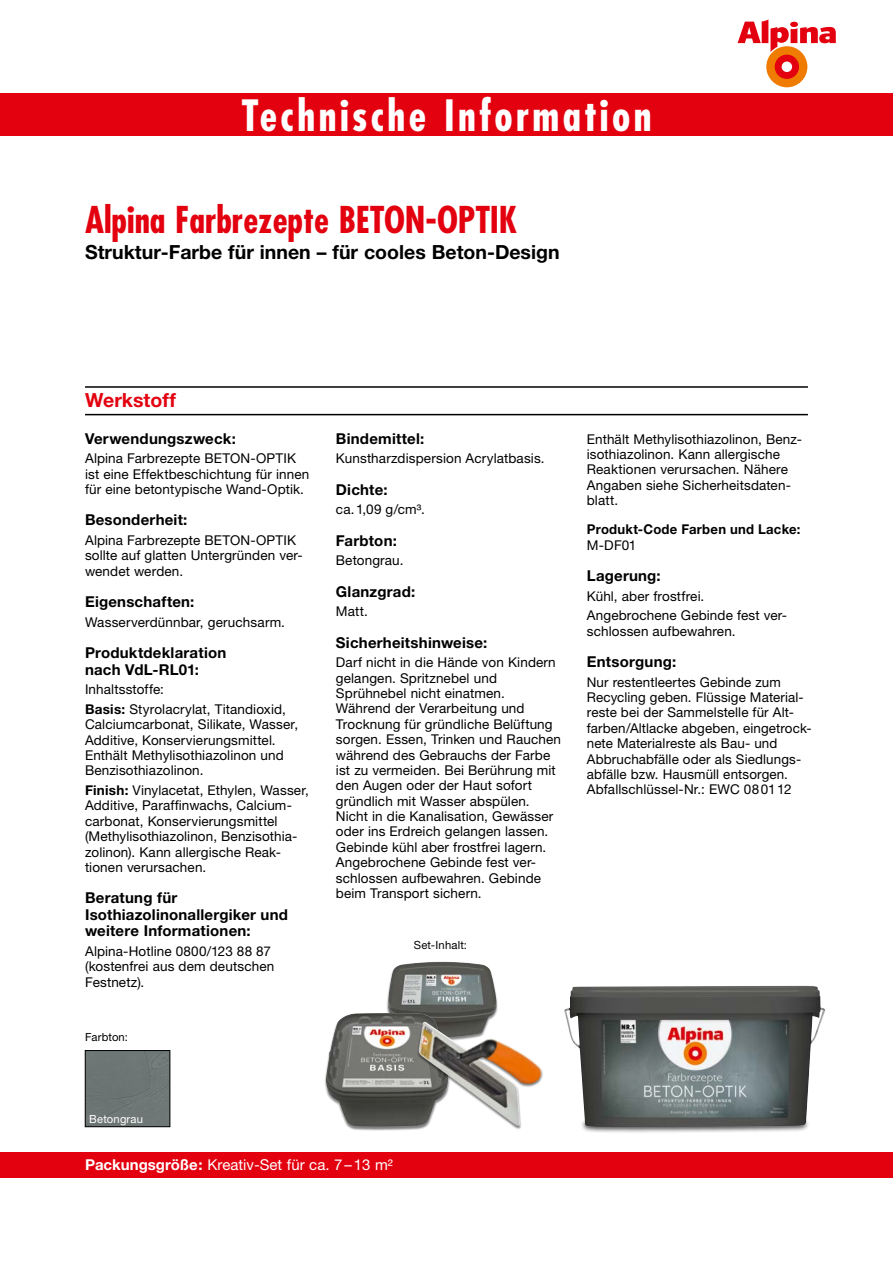
<style>
.page{position:relative;width:893px;height:1263px;background:#fff}
.page>*{position:absolute;margin:0;border:0;box-sizing:border-box;transform-origin:0 0}
.t1{font:700 condensed 42px "Futura LT";letter-spacing:.075em;color:#fff}
.t2{font:700 condensed 36px "Futura LT";color:#e3000f}
.t3{font:700 19.5px "Helvetica Neue LT Std";color:#000}
.t4{font:700 19.5px "Helvetica Neue LT Std";color:#e3000f}
.t5{font:700 15px/16.5px "Helvetica Neue LT Std";letter-spacing:.015em;color:#000}
.t6{font:700 15px/16.5px "Helvetica Neue LT";letter-spacing:.015em;color:#000}
.t7{font:15px "Helvetica Neue LT Std";color:#fff}
.t8{font:13.5px/15.5px "Helvetica Neue LT Std";letter-spacing:.01em;color:#000}
.t9{font:13.5px/15.5px "Helvetica Neue LT";letter-spacing:.01em;color:#000}
.t10{font:700 13.5px "Helvetica Neue LT Std";letter-spacing:.02em;color:#000}
.t11{font:11.25px "Helvetica Neue LT Std";letter-spacing:.015em;color:#000}
.t12{font:11.25px "Helvetica Neue LT Std";letter-spacing:.015em;color:#fff}
.s1{font-weight:700}
</style>
<div class="page">
<div style="left:0;top:1152px;width:893px;height:26px;background:#e3000f"></div>
<hr style="left:85px;top:414px;width:723px;height:1px;background:#000">
<hr style="left:85px;top:386px;width:723px;height:2px;background:#000">
<div style="left:766px;top:46px;width:41px;height:41px;background:#ef7c00;border-radius:50%"></div>
<div style="left:775px;top:55px;width:24px;height:24px;background:#e3000f;border-radius:50%"></div>
<div style="left:782px;top:62px;width:10px;height:10px;background:#fff;border-radius:50%"></div>
<svg style="left:738px;top:19px;width:98px;height:33px"></svg>
<div style="left:0;top:94px;width:893px;height:42px;background:#e3000f"></div>
<div style="left:580px;top:1118px;width:230px;height:15px;background:#000;opacity:.7"></div>
<img style="left:564px;top:986px;width:261px;height:141px">
<div style="left:87px;top:1052px;width:81px;height:73px;background:#6d7674"></div>
<div style="left:85px;top:1050px;width:85px;height:77px;border:1px solid #000"></div>
<div style="left:386px;top:962px;width:113px;height:79px;background:#000;opacity:.5"></div>
<img style="left:388px;top:962px;width:109px;height:60px">
<div style="left:324px;top:1013px;width:126px;height:117px;background:#000;opacity:.5"></div>
<img style="left:326px;top:1013px;width:122px;height:113px">
<div style="left:417px;top:1022px;width:127px;height:108px;background:#000;opacity:.5"></div>
<img style="left:419px;top:1022px;width:123px;height:104px">
<h1 class="t1" style="left:241px;top:90px;width:412px">Technische Information</h1>
<h2 class="t2" style="left:85px;top:197px;width:434px">Alpina Farbrezepte BETON-OPTIK</h2>
<h3 class="t3" style="left:85px;top:240px;width:476px">Struktur-Farbe für innen – für cooles Beton-Design</h3>
<h3 class="t4" style="left:85px;top:388px;width:92px">Werkstoff</h3>
<p class="t5" style="left:85px;top:430px;width:152px">Verwendungszweck:</p>
<p class="t8" style="left:85px;top:450px;width:226px">Alpina Farbrezepte BETON-OPTIK ist eine Effektbeschichtung für innen für eine betontypische Wand-Optik.</p>
<p class="t5" style="left:85px;top:511px;width:104px">Besonderheit:</p>
<p class="t8" style="left:85px;top:532px;width:219px">Alpina Farbrezepte BETON-OPTIK sollte auf glatten Untergründen ver&shy;wendet werden.</p>
<p class="t5" style="left:85px;top:593px;width:111px">Eigenschaften:</p>
<p class="t8" style="left:85px;top:614px;width:201px">Wasserverdünnbar, geruchsarm.</p>
<p class="t5" style="left:85px;top:644px;width:143px">Produktdeklaration nach VdL-RL01:</p>
<p class="t8" style="left:85px;top:679px;width:202px;line-height:19.6px">Inhaltsstoffe:<br><span class="s1">Basis:</span> Styrolacrylat, Titandioxid,</p>
<p class="t8" style="left:85px;top:717px;width:215px">Calciumcarbonat, Silikate, Wasser,<br>Additive, Konservierungsmittel.<br>Enthält Methylisothiazolinon und<br>Benzisothiazolinon.</p>
<p class="t8" style="left:85px;top:782px;width:225px"><span class="s1">Finish:</span> Vinylacetat, Ethylen, Wasser, Additive, Paraffinwachs, Calcium&shy;carbonat, Konservierungsmittel (Methylisothiazolinon, Benzisothia&shy;zolinon). Kann allergische Reak&shy;tionen verursachen.</p>
<p class="t6" style="left:85px;top:889px;width:205px">Beratung für<br>Isothiazolinonallergiker und weitere Informationen:</p>
<p class="t9" style="left:85px;top:943px;width:191px">Alpina-Hotline 0800/123 88 87 (kostenfrei aus dem deutschen<br>Festnetz).</p>
<p class="t11" style="left:85px;top:1031px;width:44px">Farbton:</p>
<p class="t5" style="left:336px;top:430px;width:90px">Bindemittel:</p>
<p class="t8" style="left:336px;top:450px;width:210px">Kunstharzdispersion Acrylatbasis.</p>
<p class="t5" style="left:336px;top:481px;width:53px">Dichte:</p>
<p class="t8" style="left:336px;top:501px;width:90px">ca.1,09 g/cm³.</p>
<p class="t5" style="left:336px;top:532px;width:62px">Farbton:</p>
<p class="t8" style="left:336px;top:552px;width:69px">Betongrau.</p>
<p class="t5" style="left:336px;top:583px;width:81px">Glanzgrad:</p>
<p class="t8" style="left:336px;top:604px;width:33px">Matt.</p>
<p class="t5" style="left:336px;top:634px;width:153px">Sicherheitshinweise:</p>
<p class="t8" style="left:336px;top:655px;width:227px">Darf nicht in die Hände von Kindern gelangen. Spritznebel und<br>Sprühnebel nicht einatmen.<br>Während der Verarbeitung und<br>Trocknung für gründliche Belüftung sorgen. Essen, Trinken und Rauchen während des Gebrauchs der Farbe ist zu vermeiden. Bei Berührung mit den Augen oder der Haut sofort gründlich mit Wasser abspülen.<br>Nicht in die Kanalisation, Gewässer oder ins Erdreich gelangen lassen.<br>Gebinde kühl aber frostfrei lagern.<br>Angebrochene Gebinde fest ver&shy;schlossen aufbewahren. Gebinde beim Transport sichern.</p>
<p class="t11" style="left:414px;top:938px;width:55px">Set-Inhalt:</p>
<p class="t9" style="left:587px;top:431px;width:215px">Enthält Methylisothiazolinon, Benz&shy;isothiazolinon. Kann allergische<br>Reaktionen verursachen. Nähere<br>Angaben siehe Sicherheitsdaten&shy;blatt.</p>
<p class="t10" style="left:587px;top:521px;width:215px">Produkt-Code Farben und Lacke:</p>
<p class="t8" style="left:587px;top:537px;width:51px">M-DF01</p>
<p class="t5" style="left:587px;top:567px;width:75px">Lagerung:</p>
<p class="t8" style="left:587px;top:586px;width:200px;line-height:19.6px">Kühl, aber frostfrei.<br>Angebrochene Gebinde fest ver-</p>
<p class="t8" style="left:587px;top:623px;width:150px">schlossen aufbewahren.</p>
<p class="t5" style="left:587px;top:653px;width:91px">Entsorgung:</p>
<p class="t8" style="left:587px;top:674px;width:225px">Nur restentleertes Gebinde zum Recycling geben. Flüssige Material&shy;reste bei der Sammelstelle für Alt&shy;farben/Altlacke abgeben, eingetrock&shy;nete Materialreste als Bau- und Abbruchabfälle oder als Siedlungs&shy;abfälle bzw. Hausmüll entsorgen.<br>Abfallschlüssel-Nr.: EWC 080112</p>
<p class="t12" style="left:89px;top:1112px;width:55px">Betongrau</p>
<p class="t7" style="left:85px;top:1155px;width:309px"><span class="s1">Packungsgröße:</span> Kreativ-Set für ca. 7–13 m²</p>
</div>
